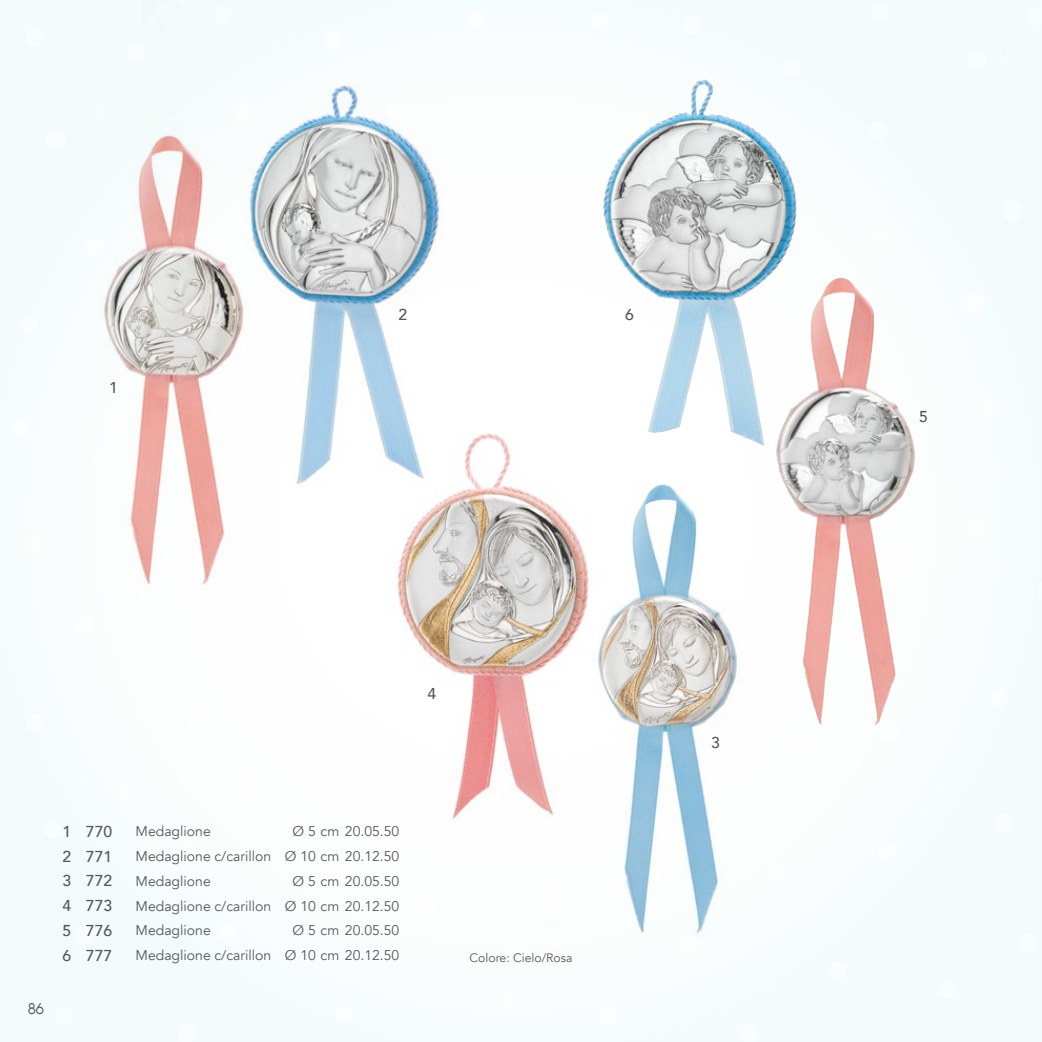
<style>
.page{position:relative;width:1042px;height:1042px;background:#f6fcfc}
.page>*{position:absolute;margin:0;border:0;box-sizing:border-box;transform-origin:0 0}
.t1{font:500 15.75px "Avenir";color:#575756}
.t2{font:14.7px "Avant Garde";color:#575756}
.t3{font:14px "Avenir";color:#575756}
.t4{font:12.25px "Avenir";color:#575756}
</style>
<div class="page">
<img style="left:0;top:56px;width:285px;height:553px">
<img style="left:142px;top:0;width:430px;height:547px">
<img style="left:447px;top:483px;width:435px;height:553px">
<img style="left:285px;top:366px;width:430px;height:548px">
<img style="left:775px;top:278px;width:130px;height:448px">
<img style="left:602px;top:80px;width:127px;height:354px">
<div style="left:962px;top:31px;width:80px;height:606px;background:#f5fcfc"></div>
<p class="t1" style="left:109px;top:374px;width:10px">1</p>
<p class="t1" style="left:399px;top:301px;width:10px">2</p>
<p class="t1" style="left:625px;top:301px;width:10px">6</p>
<p class="t1" style="left:427px;top:680px;width:10px">4</p>
<p class="t2" style="left:28px;top:999px;width:18px">86</p>
<p class="t1" style="left:63px;top:817px;width:51px">1 770</p>
<p class="t3" style="left:136px;top:823px;width:77px">Medaglione</p>
<p class="t3" style="left:293px;top:823px;width:108px">Ø 5 cm 20.05.50</p>
<p class="t1" style="left:63px;top:842px;width:51px">2 771</p>
<p class="t3" style="left:136px;top:848px;width:265px">Medaglione c/carillon Ø 10 cm 20.12.50</p>
<p class="t1" style="left:63px;top:867px;width:51px">3 772</p>
<p class="t3" style="left:136px;top:872px;width:77px">Medaglione</p>
<p class="t3" style="left:293px;top:872px;width:108px">Ø 5 cm 20.05.50</p>
<p class="t1" style="left:63px;top:892px;width:51px">4 773</p>
<p class="t3" style="left:136px;top:897px;width:265px">Medaglione c/carillon Ø 10 cm 20.12.50</p>
<p class="t1" style="left:63px;top:917px;width:51px">5 776</p>
<p class="t3" style="left:136px;top:922px;width:77px">Medaglione</p>
<p class="t3" style="left:293px;top:922px;width:108px">Ø 5 cm 20.05.50</p>
<p class="t1" style="left:63px;top:941px;width:51px">6 777</p>
<p class="t3" style="left:136px;top:947px;width:265px">Medaglione c/carillon Ø 10 cm 20.12.50</p>
<p class="t4" style="left:469px;top:950px;width:104px">Colore: Cielo/Rosa</p>
<p class="t1" style="left:711px;top:729px;width:10px">3</p>
<p class="t1" style="left:919px;top:403px;width:10px">5</p>
</div>
